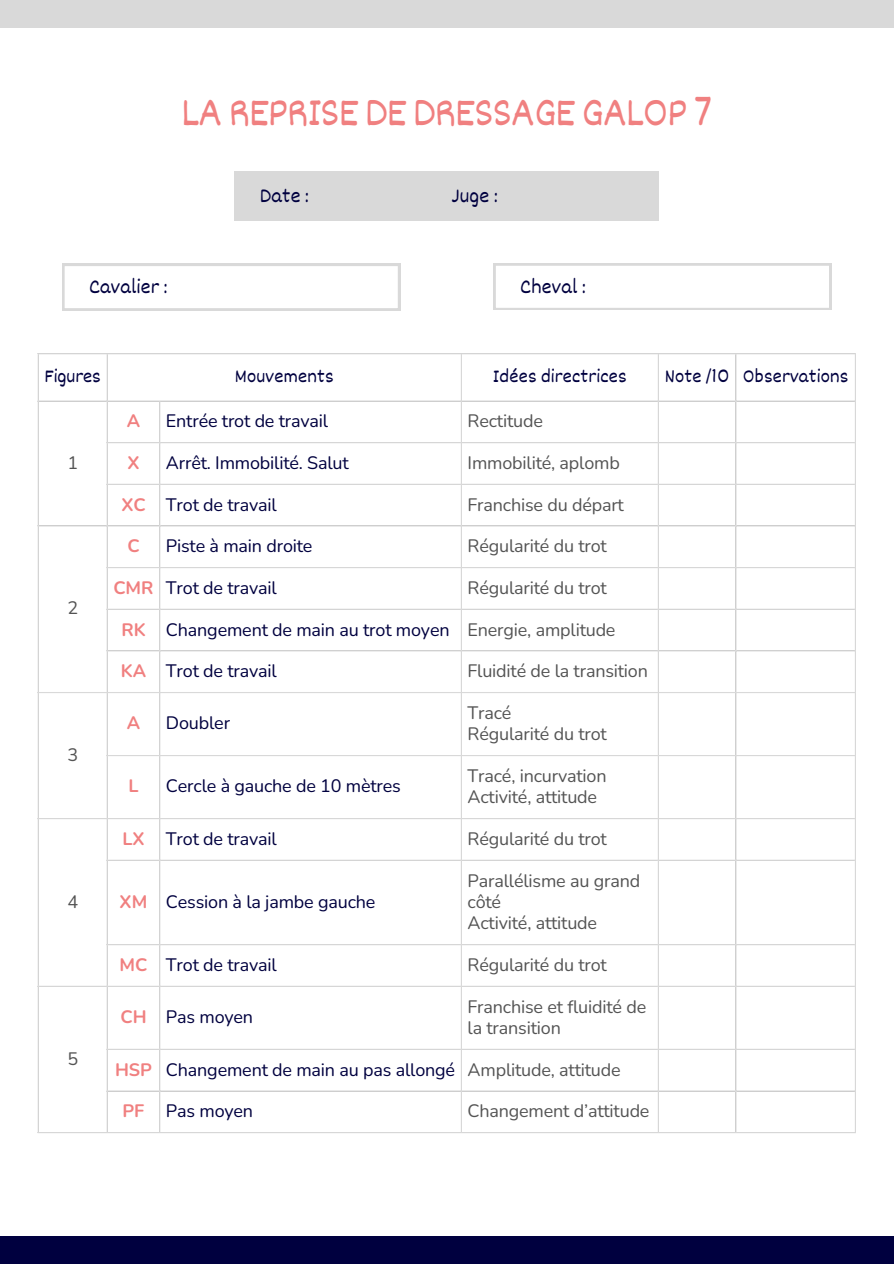
<style>
.page{position:relative;width:894px;height:1264px;background:#fff}
.page>*{position:absolute;margin:0;border:0;box-sizing:border-box;transform-origin:0 0}
.t1{font:42px "Dekko";letter-spacing:-.03em;color:#f08080}
.t2{font:21px "Dekko";letter-spacing:.01em;color:#00003f}
.t3{font:19.5px "Dekko";letter-spacing:.01em;color:#00003f}
.t4{font:18px/21.3px "Nunito";letter-spacing:-.01em;color:#545454}
.t5{font:18px "Nunito";letter-spacing:-.01em;color:#00003f}
.t6{font:700 18px "Nunito";color:#f08080}
</style>
<div class="page">
<div style="left:0;top:0;width:893px;height:27px;background:#d9d9d9"></div>
<div style="left:0;top:1236px;width:893px;height:27px;background:#00003f"></div>
<hr style="left:38px;top:354px;width:1px;height:778px;background:#d9d9d9">
<hr style="left:107px;top:354px;width:1px;height:778px;background:#d9d9d9">
<hr style="left:159px;top:401px;width:1px;height:731px;background:#d9d9d9">
<hr style="left:460px;top:354px;width:2px;height:778px;background:#d9d9d9">
<hr style="left:657px;top:354px;width:1px;height:778px;background:#d9d9d9">
<hr style="left:735px;top:354px;width:1px;height:778px;background:#d9d9d9">
<hr style="left:854px;top:354px;width:1px;height:778px;background:#d9d9d9">
<hr style="left:38px;top:353px;width:817px;height:1px;background:#d9d9d9">
<hr style="left:38px;top:400px;width:817px;height:1px;background:#d9d9d9">
<hr style="left:107px;top:442px;width:748px;height:1px;background:#d9d9d9">
<hr style="left:107px;top:484px;width:748px;height:1px;background:#d9d9d9">
<hr style="left:38px;top:525px;width:817px;height:1px;background:#d9d9d9">
<hr style="left:107px;top:567px;width:748px;height:1px;background:#d9d9d9">
<hr style="left:107px;top:608px;width:748px;height:2px;background:#d9d9d9">
<hr style="left:107px;top:650px;width:748px;height:1px;background:#d9d9d9">
<hr style="left:38px;top:692px;width:817px;height:1px;background:#d9d9d9">
<hr style="left:107px;top:755px;width:748px;height:1px;background:#d9d9d9">
<hr style="left:38px;top:818px;width:817px;height:1px;background:#d9d9d9">
<hr style="left:107px;top:859px;width:748px;height:1px;background:#d9d9d9">
<hr style="left:107px;top:944px;width:748px;height:1px;background:#d9d9d9">
<hr style="left:38px;top:985px;width:817px;height:1px;background:#d9d9d9">
<hr style="left:107px;top:1048px;width:748px;height:1px;background:#d9d9d9">
<hr style="left:107px;top:1090px;width:748px;height:1px;background:#d9d9d9">
<hr style="left:38px;top:1132px;width:817px;height:1px;background:#d9d9d9">
<div style="left:234px;top:172px;width:424px;height:49px;background:#d9d9d9"></div>
<svg style="left:62px;top:264px;width:338px;height:46px"></svg>
<svg style="left:493px;top:263px;width:338px;height:47px"></svg>
<p class="t1" style="left:181px;top:85px;width:533px">LA REPRISE DE DRESSAGE GALOP 7</p>
<p class="t2" style="left:260px;top:182px;width:51px">Date :</p>
<p class="t2" style="left:451px;top:182px;width:48px">Juge :</p>
<p class="t2" style="left:89px;top:273px;width:80px">Cavalier :</p>
<p class="t2" style="left:520px;top:273px;width:67px">Cheval :</p>
<p class="t3" style="left:44px;top:364px;width:58px">Figures</p>
<h1 class="t3" style="left:235px;top:364px;width:100px">Mouvements</h1>
<p class="t3" style="left:492px;top:364px;width:135px">Idées directrices</p>
<p class="t3" style="left:664px;top:364px;width:66px">Note /10</p>
<p class="t3" style="left:742px;top:364px;width:107px">Observations</p>
<p class="t4" style="left:67px;top:452px;width:12px">1</p>
<p class="t4" style="left:67px;top:597px;width:12px">2</p>
<p class="t4" style="left:67px;top:744px;width:12px">3</p>
<p class="t4" style="left:67px;top:891px;width:12px">4</p>
<p class="t4" style="left:67px;top:1047px;width:12px">5</p>
<p class="t6" style="left:127px;top:409px;width:15px">A</p>
<p class="t5" style="left:166px;top:409px;width:164px">Entrée trot de travail</p>
<p class="t4" style="left:467px;top:411px;width:77px">Rectitude</p>
<p class="t6" style="left:127px;top:451px;width:14px">X</p>
<p class="t5" style="left:166px;top:451px;width:184px">Arrêt. Immobilité. Salut</p>
<p class="t4" style="left:467px;top:452px;width:154px">Immobilité, aplomb</p>
<p class="t6" style="left:121px;top:492px;width:26px">XC</p>
<p class="t5" style="left:166px;top:492px;width:112px">Trot de travail</p>
<p class="t4" style="left:467px;top:494px;width:158px">Franchise du départ</p>
<p class="t6" style="left:127px;top:534px;width:14px">C</p>
<p class="t5" style="left:166px;top:534px;width:148px">Piste à main droite</p>
<p class="t4" style="left:467px;top:536px;width:141px">Régularité du trot</p>
<p class="t6" style="left:113px;top:576px;width:42px">CMR</p>
<p class="t5" style="left:166px;top:576px;width:112px">Trot de travail</p>
<p class="t4" style="left:467px;top:577px;width:141px">Régularité du trot</p>
<p class="t6" style="left:121px;top:617px;width:26px">RK</p>
<p class="t5" style="left:166px;top:617px;width:285px">Changement de main au trot moyen</p>
<p class="t4" style="left:467px;top:619px;width:149px">Energie, amplitude</p>
<p class="t6" style="left:121px;top:659px;width:27px">KA</p>
<p class="t5" style="left:166px;top:659px;width:112px">Trot de travail</p>
<p class="t4" style="left:467px;top:660px;width:182px">Fluidité de la transition</p>
<p class="t6" style="left:127px;top:711px;width:15px">A</p>
<p class="t5" style="left:166px;top:711px;width:66px">Doubler</p>
<p class="t6" style="left:128px;top:774px;width:12px">L</p>
<p class="t5" style="left:166px;top:774px;width:236px">Cercle à gauche de 10 mètres</p>
<p class="t4" style="left:467px;top:702px;width:45px">Tracé</p>
<p class="t4" style="left:467px;top:723px;width:141px">Régularité du trot</p>
<p class="t4" style="left:467px;top:765px;width:140px">Tracé, incurvation</p>
<p class="t4" style="left:467px;top:786px;width:131px">Activité, attitude</p>
<p class="t6" style="left:122px;top:826px;width:24px">LX</p>
<p class="t5" style="left:166px;top:826px;width:112px">Trot de travail</p>
<p class="t4" style="left:467px;top:828px;width:141px">Régularité du trot</p>
<p class="t6" style="left:120px;top:889px;width:29px">XM</p>
<p class="t5" style="left:166px;top:889px;width:211px">Cession à la jambe gauche</p>
<p class="t4" style="left:467px;top:870px;width:174px">Parallélisme au grand côté</p>
<p class="t4" style="left:467px;top:912px;width:131px">Activité, attitude</p>
<p class="t6" style="left:119px;top:952px;width:29px">MC</p>
<p class="t5" style="left:166px;top:952px;width:112px">Trot de travail</p>
<p class="t4" style="left:467px;top:954px;width:141px">Régularité du trot</p>
<p class="t6" style="left:120px;top:1004px;width:28px">CH</p>
<p class="t5" style="left:166px;top:1004px;width:89px">Pas moyen</p>
<p class="t4" style="left:467px;top:996px;width:180px">Franchise et fluidité de la transition</p>
<p class="t6" style="left:115px;top:1057px;width:38px">HSP</p>
<p class="t5" style="left:166px;top:1057px;width:290px">Changement de main au pas allongé</p>
<p class="t4" style="left:467px;top:1059px;width:154px">Amplitude, attitude</p>
<p class="t6" style="left:122px;top:1099px;width:23px">PF</p>
<p class="t5" style="left:166px;top:1099px;width:89px">Pas moyen</p>
<p class="t4" style="left:467px;top:1100px;width:183px">Changement d’attitude</p>
</div>
